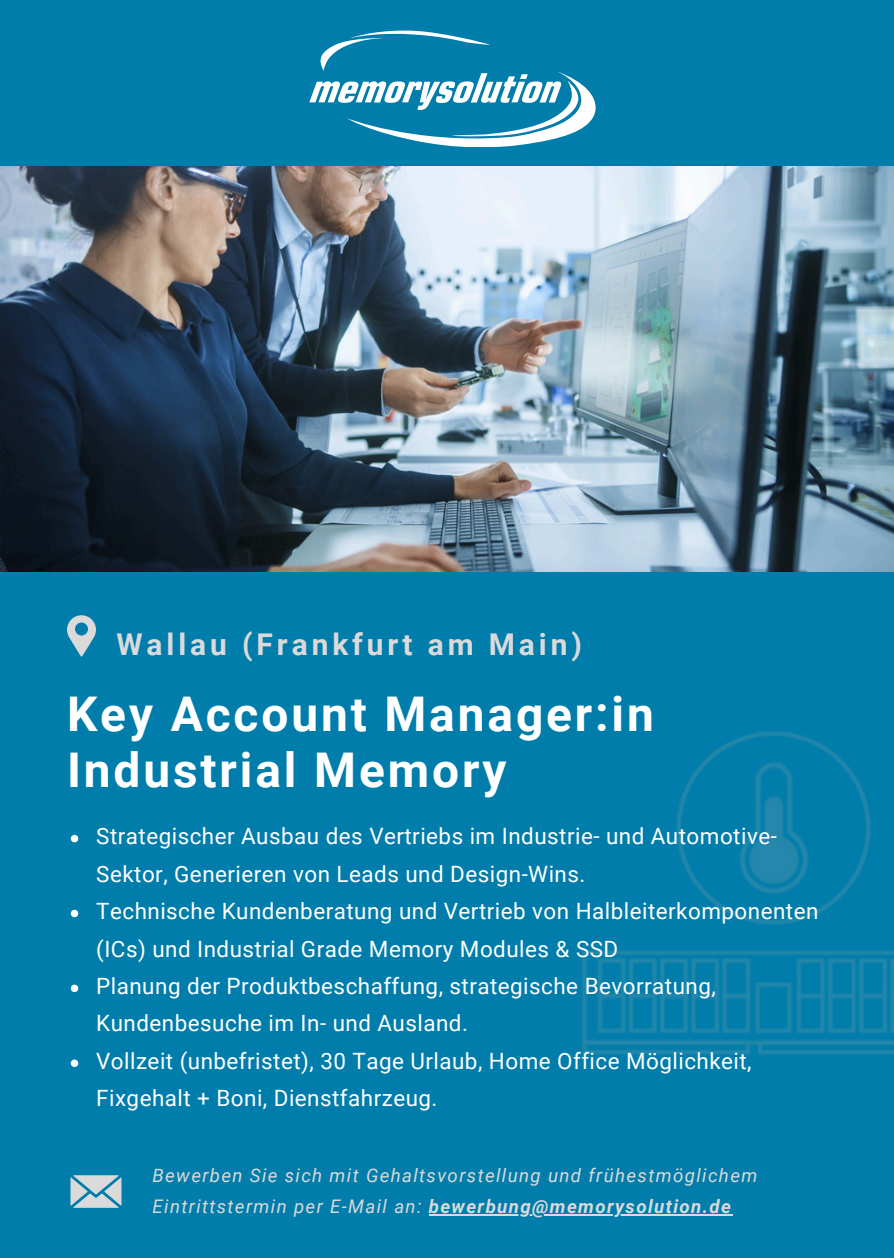
<style>
.page{position:relative;width:894px;height:1258px;background:#fff}
.page>*{position:absolute;margin:0;border:0;box-sizing:border-box;transform-origin:0 0}
.t1{font:700 47.7px/56.4px "Roboto";letter-spacing:.06em;color:#fff}
.t2{font:700 30px "Roboto";letter-spacing:.13em;color:#dadada}
.t3{font:22.5px/37.5px "Roboto";letter-spacing:.02em;color:#fff}
.t4{font:italic 18.6px/31.2px "Roboto";letter-spacing:.07em;color:#dadada}
.s1{font-weight:700}
</style>
<div class="page">
<div style="left:0;top:0;width:893px;height:1258px;background:#007daa"></div>
<img style="left:0;top:166px;width:893px;height:406px">
<img style="left:582px;top:731px;width:311px;height:324px">
<svg style="left:309px;top:74px;width:270px;height:63px"></svg>
<svg style="left:67px;top:615px;width:29px;height:42px"></svg>
<svg style="left:70px;top:1175px;width:51px;height:33px;background:#adc6d0"></svg>
<svg style="left:71px;top:835px;width:7px;height:7px"></svg>
<svg style="left:71px;top:910px;width:7px;height:7px"></svg>
<svg style="left:71px;top:984px;width:7px;height:8px"></svg>
<svg style="left:71px;top:1059px;width:7px;height:8px"></svg>
<hr style="left:428px;top:1214px;width:304px;height:2px;background:#dadada">
<p class="t2" style="left:116px;top:627px;width:467px">Wallau (Frankfurt am Main)</p>
<p class="t1" style="left:67px;top:686px;width:588px">Key Account Manager:in<br>Industrial Memory</p>
<p class="t3" style="left:96px;top:818px;width:682px">Strategischer Ausbau des Vertriebs im Industrie- und Automotive-<br>Sektor, Generieren von Leads und Design-Wins.</p>
<h2 class="t3" style="left:96px;top:892px;width:723px">Technische Kundenberatung und Vertrieb von Halbleiterkomponenten (ICs) und Industrial Grade Memory Modules &amp; SSD</h2>
<p class="t3" style="left:96px;top:967px;width:621px">Planung der Produktbeschaffung, strategische Bevorratung,<br>Kundenbesuche im In- und Ausland.</p>
<h1 class="t3" style="left:96px;top:1042px;width:656px">Vollzeit (unbefristet), 30 Tage Urlaub, Home Office Möglichkeit,<br>Fixgehalt + Boni, Dienstfahrzeug.</h1>
<p class="t4" style="left:152px;top:1160px;width:606px">Bewerben Sie sich mit Gehaltsvorstellung und frühestmöglichem<br>Eintrittstermin per E-Mail an: <span class="s1">bewerbung@memorysolution.de</span></p>
</div>
